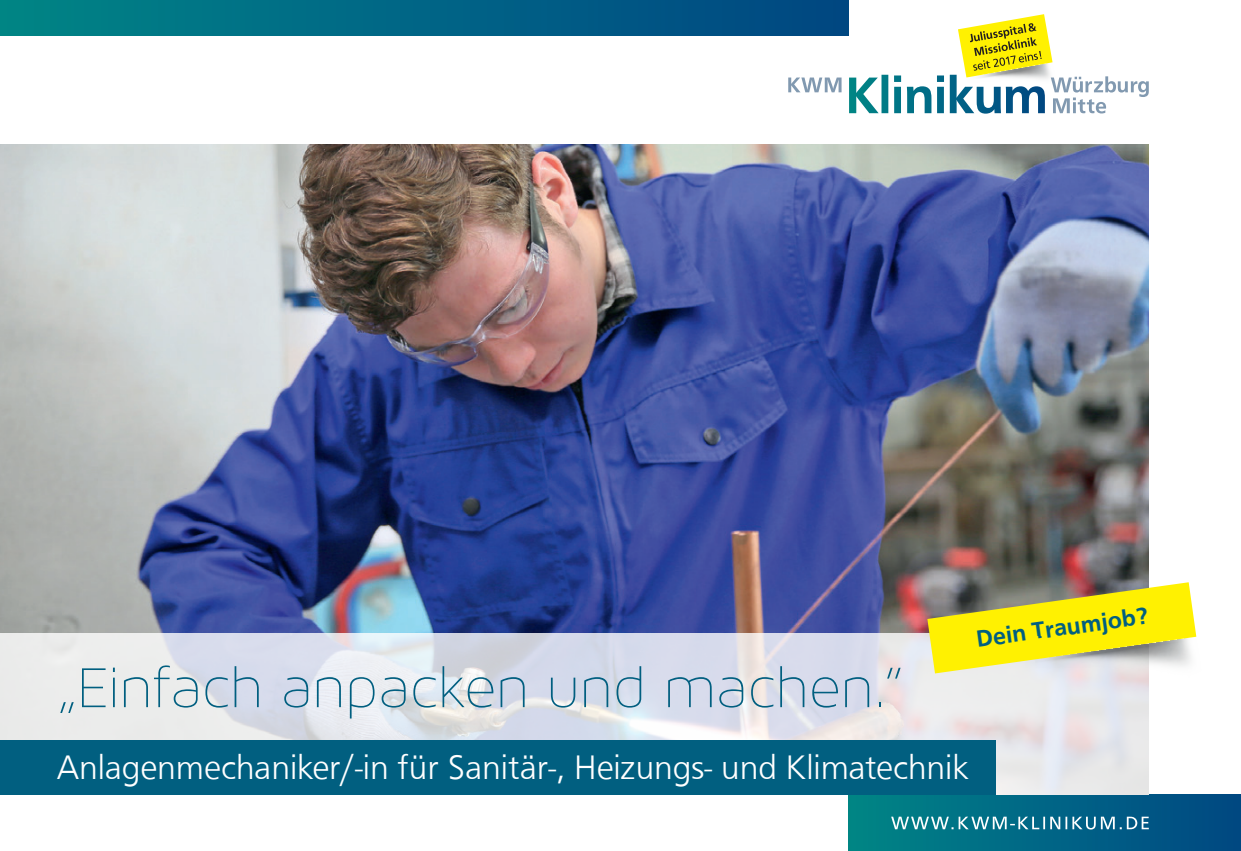
<style>
.page{position:relative;width:1241px;height:851px;background:#fff}
.page>*{position:absolute;margin:0;border:0;box-sizing:border-box;transform-origin:0 0}
.t1{font:62.5px "Maven Pro Light 200";color:#015f80}
.Berufsbezeichnung{font:300 35px "Front Page";color:#fff}
.Aufzählung{font:500 24.25px "Front Page";color:#015f80}
</style>
<div class="page">
<div style="left:848px;top:794px;width:392px;height:56px;background:linear-gradient(to right,#008586,#004883)"></div>
<svg style="left:891px;top:816px;width:257px;height:13px"></svg>
<div style="left:0;top:0;width:848px;height:35px;background:linear-gradient(to right,#008486,#004683)"></div>
<svg style="left:788px;top:77px;width:53px;height:15px"></svg>
<svg style="left:849px;top:14px;width:299px;height:100px"></svg>
<img style="left:0;top:145px;width:1148px;height:488px">
<svg style="left:0;top:633px;width:1148px;height:161px;background:#e1e3ea"></svg>
<div style="left:0;top:739px;width:995px;height:55px;background:#015f80"></div>
<svg style="left:927px;top:582px;width:269px;height:91px;background:#dacf2c"></svg>
<img style="left:1034px;top:636px;width:163px;height:86px">
<p class="t1" style="left:57px;top:654px;width:848px">„Einfach anpacken und machen.”</p>
<p class="Aufzählung" style="left:973px;top:621px;width:174px;rotate:-8deg">Dein Traumjob?</p>
<p class="Berufsbezeichnung" style="left:57px;top:741px;width:913px">Anlagenmechaniker/-in für Sanitär-, Heizungs- und Klimatechnik</p>
</div>
